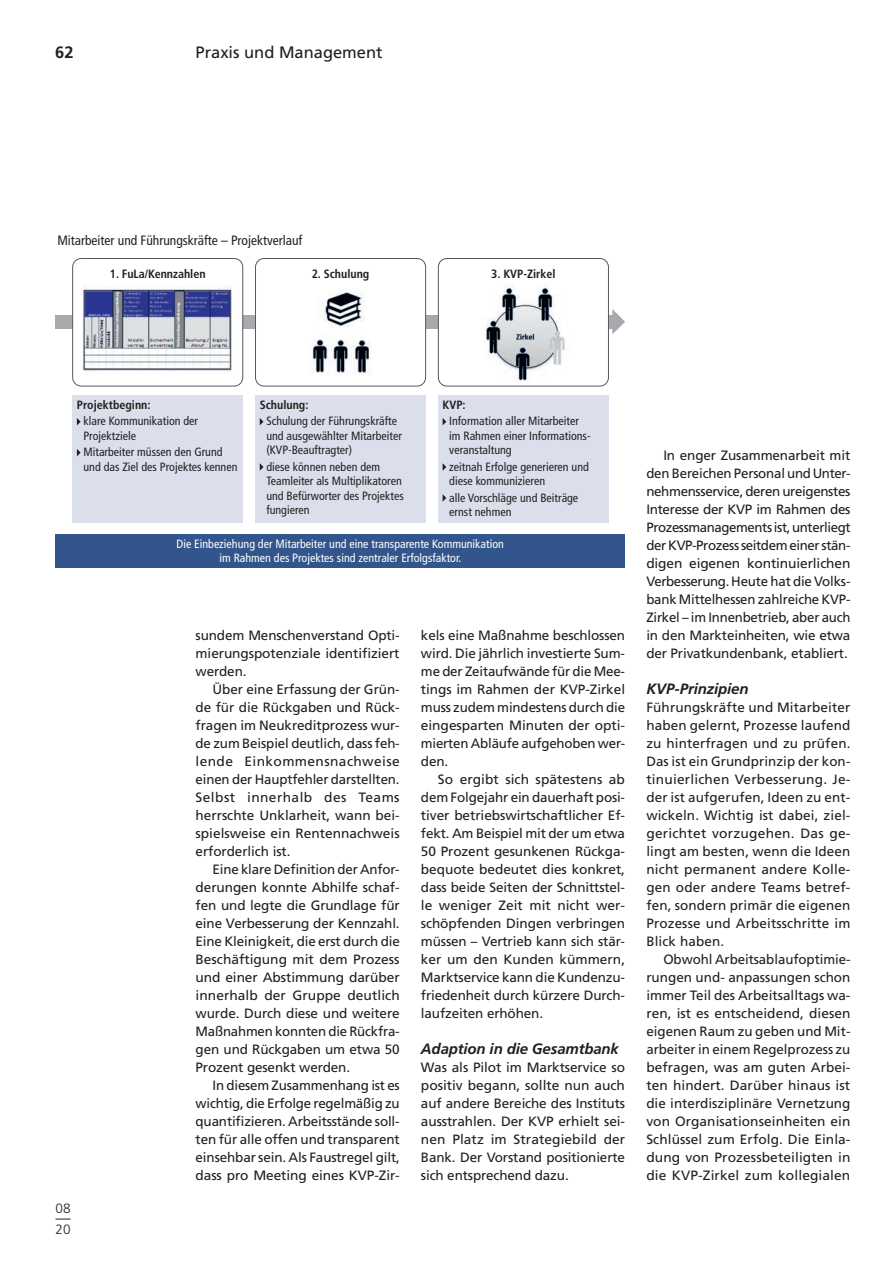
<style>
.page{position:relative;width:893px;height:1263px;background:#fff}
.page>*{position:absolute;margin:0;border:0;box-sizing:border-box;transform-origin:0 0}
.t1{font:16.5px "Frutiger LT Std";color:#231f20}
.t2{font:700 16.5px "Frutiger LT Std";color:#231f20}
.t3{font:italic 700 15px "Frutiger LT Std";letter-spacing:-.01em;color:#231f20}
.t4{font:13.5px/18px "Frutiger LT Std";letter-spacing:-.01em;color:#231f20;text-align:justify}
.t5{font:condensed 13.5px "Frutiger";color:#231f20}
.t6{font:300 13.5px/20.2px "Frutiger LT Std";color:#231f20}
.t7{font:condensed 12px/14.4px "Frutiger";color:#231f20}
.t8{font:condensed 12px/14.4px "Frutiger";color:#fff;text-align:center}
.t9{font:700 condensed 12px "Frutiger";color:#231f20}
</style>
<div class="page">
<div style="left:55px;top:315px;width:558px;height:14px;background:#a8a9ad"></div>
<svg style="left:612px;top:309px;width:13px;height:25px"></svg>
<div style="left:73px;top:396px;width:170px;height:127px;background:#dbdfeb"></div>
<svg style="left:77px;top:418px;width:4px;height:7px"></svg>
<svg style="left:77px;top:449px;width:4px;height:7px"></svg>
<div style="left:255px;top:396px;width:171px;height:127px;background:#dbdfeb"></div>
<svg style="left:260px;top:418px;width:3px;height:7px"></svg>
<svg style="left:260px;top:463px;width:3px;height:8px"></svg>
<div style="left:438px;top:396px;width:170px;height:127px;background:#dbdfeb"></div>
<svg style="left:443px;top:418px;width:3px;height:7px"></svg>
<svg style="left:443px;top:463px;width:3px;height:8px"></svg>
<svg style="left:443px;top:494px;width:3px;height:7px"></svg>
<div style="left:73px;top:258px;width:170px;height:128px;background:#fff;border-radius:9px"></div>
<div style="left:72px;top:258px;width:171px;height:128px;border:1px solid #57585a;border-radius:9px"></div>
<div style="left:255px;top:258px;width:171px;height:128px;background:#fff;border-radius:9px"></div>
<div style="left:255px;top:258px;width:171px;height:128px;border:1px solid #57585a;border-radius:9px"></div>
<div style="left:438px;top:258px;width:170px;height:128px;background:#fff;border-radius:9px"></div>
<div style="left:438px;top:258px;width:171px;height:128px;border:1px solid #57585a;border-radius:9px"></div>
<img style="left:82px;top:286px;width:150px;height:86px">
<img style="left:485px;top:284px;width:80px;height:97px">
<img style="left:312px;top:292px;width:58px;height:83px">
<div style="left:55px;top:534px;width:570px;height:33px;background:#32568c"></div>
<svg style="left:56px;top:1219px;width:15px;height:1px"></svg>
<p class="t2" style="left:55px;top:43px;width:20px">62</p>
<p class="t1" style="left:196px;top:43px;width:189px">Praxis und Management</p>
<p class="t5" style="left:57px;top:232px;width:246px">Mitarbeiter und Führungskräfte – Projektverlauf</p>
<p class="t9" style="left:110px;top:267px;width:97px">1. FuLa/Kennzahlen</p>
<p class="t9" style="left:312px;top:267px;width:59px">2. Schulung</p>
<p class="t9" style="left:491px;top:267px;width:66px">3. KVP-Zirkel</p>
<p class="t9" style="left:77px;top:398px;width:75px">Projektbeginn:</p>
<p class="t7" style="left:84px;top:414px;width:116px">klare Kommunikation der<br>Projektziele</p>
<p class="t7" style="left:84px;top:445px;width:155px">Mitarbeiter müssen den Grund und das Ziel des Projektes kennen</p>
<p class="t9" style="left:260px;top:398px;width:50px">Schulung:</p>
<p class="t7" style="left:266px;top:414px;width:137px">Schulung der Führungskräfte und ausgewählter Mitarbeiter (KVP-Beauftragter)</p>
<p class="t7" style="left:266px;top:459px;width:139px">diese können neben dem<br>Teamleiter als Multiplikatoren und Befürworter des Projektes fungieren</p>
<p class="t9" style="left:443px;top:398px;width:25px">KVP:</p>
<p class="t7" style="left:449px;top:414px;width:143px">Information aller Mitarbeiter im Rahmen einer Informations&shy;veranstaltung</p>
<p class="t7" style="left:449px;top:459px;width:141px">zeitnah Erfolge generieren und diese kommunizieren</p>
<p class="t7" style="left:449px;top:490px;width:131px">alle Vorschläge und Beiträge ernst nehmen</p>
<p class="t8" style="left:176px;top:537px;width:329px">Die Einbeziehung der Mitarbeiter und eine transparente Kommunikation im Rahmen des Projektes sind zentraler Erfolgsfaktor.</p>
<p class="t6" style="left:56px;top:1199px;width:17px">08<br>20</p>
<p class="t4" style="left:196px;top:626px;width:206px">sundem Menschenverstand Opti&shy;mierungspotenziale identifiziert werden.</p>
<p class="t4" style="left:196px;top:680px;width:206px;text-indent:17px">Über eine Erfassung der Grün&shy;de für die Rückgaben und Rück&shy;fragen im Neukreditprozess wur&shy;de zum Beispiel deutlich, dass feh&shy;lende Einkommensnachweise einen der Hauptfehler darstellten.<br>Selbst innerhalb des Teams herrschte Unklarheit, wann bei&shy;spielsweise ein Rentennachweis erforderlich ist.</p>
<p class="t4" style="left:196px;top:860px;width:206px;text-indent:17px">Eine klare Definition der Anfor&shy;derungen konnte Abhilfe schaf&shy;fen und legte die Grundlage für eine Verbesserung der Kennzahl.<br>Eine Kleinigkeit, die erst durch die Beschäftigung mit dem Prozess und einer Abstimmung darüber innerhalb der Gruppe deutlich wurde. Durch diese und weitere Maßnahmen konnten die Rückfra&shy;gen und Rückgaben um etwa 50<br>Prozent gesenkt werden.</p>
<p class="t4" style="left:196px;top:1076px;width:206px;text-indent:17px">In diesem Zusammenhang ist es wichtig, die Erfolge regelmäßig zu quantifizieren. Arbeitsstände soll&shy;ten für alle offen und transparent einsehbar sein. Als Faustregel gilt, dass pro Meeting eines KVP-Zir-</p>
<p class="t4" style="left:421px;top:626px;width:206px">kels eine Maßnahme beschlossen wird. Die jährlich investierte Sum&shy;me der Zeitaufwände für die Mee&shy;tings im Rahmen der KVP-Zirkel muss zudem mindestens durch die eingesparten Minuten der opti&shy;mierten Abläufe aufgehoben wer&shy;den.</p>
<p class="t4" style="left:421px;top:770px;width:206px;text-indent:17px">So ergibt sich spätestens ab dem Folgejahr ein dauerhaft posi&shy;tiver betriebswirtschaftlicher Ef&shy;fekt. Am Beispiel mit der um etwa 50 Prozent gesunkenen Rückga&shy;bequote bedeutet dies konkret, dass beide Seiten der Schnittstel&shy;le weniger Zeit mit nicht wer&shy;schöpfenden Dingen verbringen müssen – Vertrieb kann sich stär&shy;ker um den Kunden kümmern, Marktservice kann die Kundenzu&shy;friedenheit durch kürzere Durch&shy;laufzeiten erhöhen.</p>
<p class="t3" style="left:421px;top:1040px;width:199px">Adaption in die Gesamtbank</p>
<p class="t4" style="left:421px;top:1058px;width:206px">Was als Pilot im Marktservice so positiv begann, sollte nun auch auf andere Bereiche des Instituts ausstrahlen. Der KVP erhielt sei&shy;nen Platz im Strategiebild der Bank. Der Vorstand positionierte sich entsprechend dazu.</p>
<p class="t4" style="left:646px;top:446px;width:206px;text-indent:17px">In enger Zusammenarbeit mit den Bereichen Personal und Unter&shy;nehmensservice, deren ureigenstes Interesse der KVP im Rahmen des Prozessmanagements ist, unterliegt der KVP-Prozess seitdem einer stän&shy;digen eigenen kontinuierlichen Verbesserung. Heute hat die Volks&shy;bank Mittelhessen zahlreiche KVP-Zirkel – im Innenbetrieb, aber auch in den Markteinheiten, wie etwa der Privatkundenbank, etabliert.</p>
<p class="t3" style="left:646px;top:680px;width:104px">KVP-Prinzipien</p>
<p class="t4" style="left:646px;top:698px;width:206px">Führungskräfte und Mitarbeiter haben gelernt, Prozesse laufend zu hinterfragen und zu prüfen.<br>Das ist ein Grundprinzip der kon&shy;tinuierlichen Verbesserung. Je&shy;der ist aufgerufen, Ideen zu ent&shy;wickeln. Wichtig ist dabei, ziel&shy;gerichtet vorzugehen. Das ge&shy;lingt am besten, wenn die Ideen nicht permanent andere Kolle&shy;gen oder andere Teams betref&shy;fen, sondern primär die eigenen Prozesse und Arbeitsschritte im Blick haben.</p>
<p class="t4" style="left:646px;top:950px;width:206px;text-indent:17px">Obwohl Arbeitsablaufoptimie&shy;rungen und- anpassungen schon immer Teil des Arbeitsalltags wa&shy;ren, ist es entscheidend, diesen eigenen Raum zu geben und Mit&shy;arbeiter in einem Regelprozess zu befragen, was am guten Arbei&shy;ten hindert. Darüber hinaus ist die interdisziplinäre Vernetzung von Organisationseinheiten ein Schlüssel zum Erfolg. Die Einla&shy;dung von Prozessbeteiligten in die KVP-Zirkel zum kollegialen</p>
</div>
